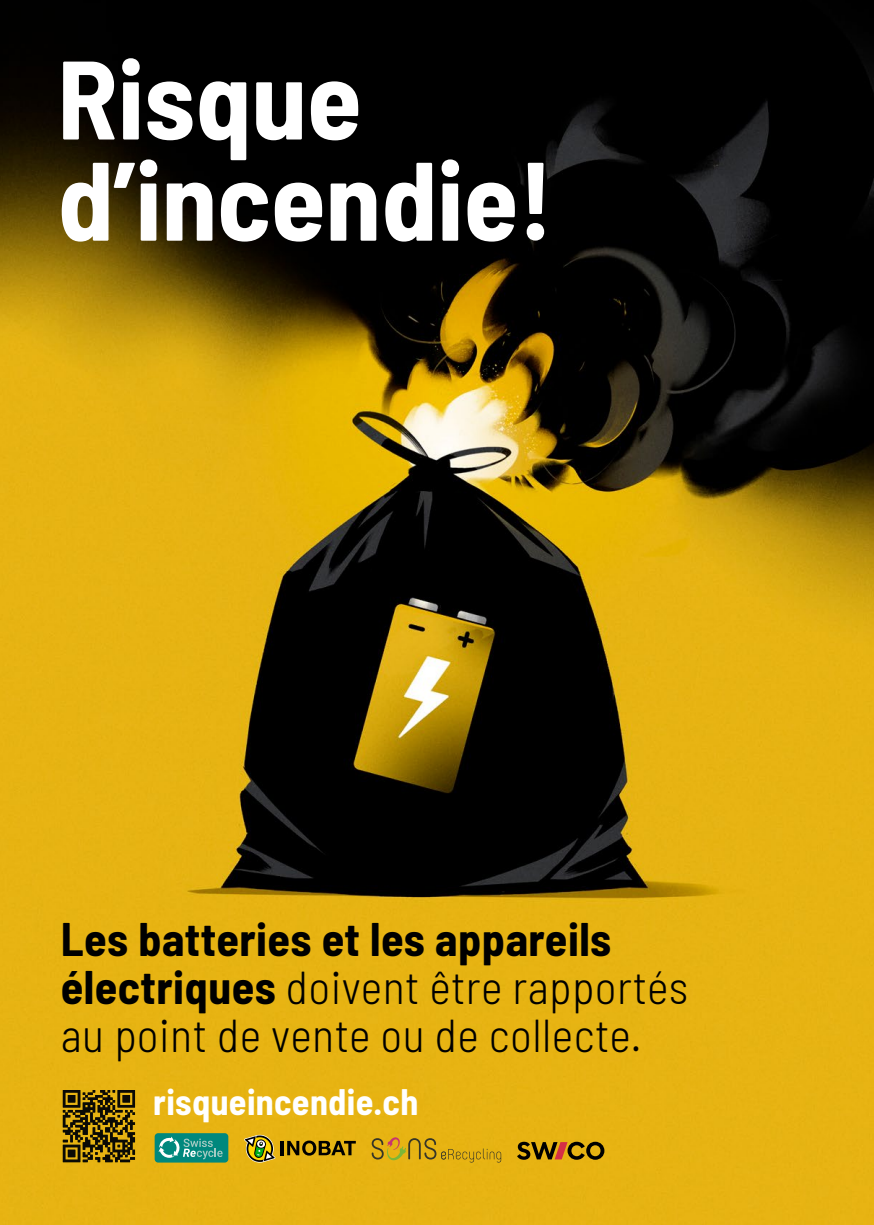
<style>
.page{position:relative;width:874px;height:1225px;background:#fff}
.page>*{position:absolute;margin:0;border:0;box-sizing:border-box;transform-origin:0 0}
.t1{font:700 semi-condensed 111.2px "Barlow";color:#fff}
.t2{font:300 semi-condensed 46px "Barlow";letter-spacing:.01em;color:#000}
.t3{font:700 semi-condensed 46px "Barlow";letter-spacing:.01em;color:#000}
.t4{font:700 semi-condensed 36px "Barlow";letter-spacing:.01em;color:#fff}
.s1{font-weight:700}
</style>
<div class="page">
<img style="left:0;top:0;width:873px;height:1225px">
<svg style="left:63px;top:1142px;width:72px;height:20px"></svg>
<svg style="left:63px;top:1090px;width:72px;height:52px;background:#67510a"></svg>
<hr style="left:280px;top:1141px;width:3px;height:14px;background:#000">
<svg style="left:287px;top:1140px;width:68px;height:15px"></svg>
<svg style="left:244px;top:1134px;width:31px;height:28px"></svg>
<svg style="left:371px;top:1137px;width:130px;height:25px;background:#cea216"></svg>
<svg style="left:517px;top:1141px;width:87px;height:18px;background:#855e0e"></svg>
<div style="left:154px;top:1133px;width:74px;height:29px;background:#00887d;border-radius:4px"></div>
<svg style="left:158px;top:1136px;width:64px;height:23px"></svg>
<p class="t1" style="left:57px;top:19px;width:306px">Risque</p>
<p class="t1" style="left:57px;top:120px;width:497px">d’incendie!</p>
<p class="t3" style="left:61px;top:906px;width:551px">Les batteries et les appareils</p>
<p class="t2" style="left:61px;top:954px;width:628px"><span class="s1">électriques</span> doivent être rapportés</p>
<p class="t2" style="left:61px;top:1002px;width:581px">au point de vente ou de collecte.</p>
<p class="t4" style="left:153px;top:1075px;width:266px">risqueincendie.ch</p>
</div>
